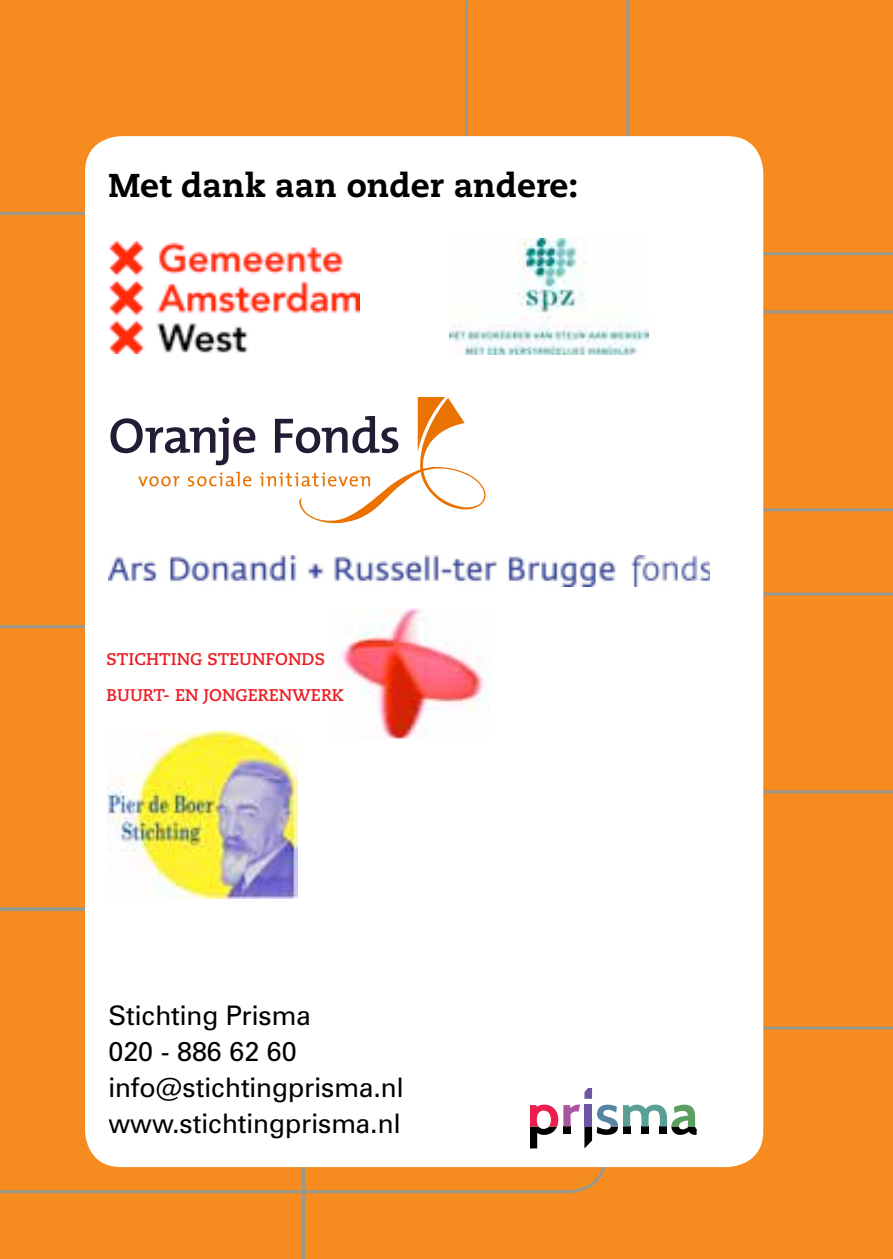
<style>
.page{position:relative;width:893px;height:1259px;background:#f68b1f}
.page>*{position:absolute;margin:0;border:0;box-sizing:border-box;transform-origin:0 0}
.t1{font:800 33px "Caecilia";color:#000}
.t2{font:27px/36px "Zurich BT";color:#000}
.t3{font:700 16.8px/36px "Caecilia";color:#ed1d24}
</style>
<div class="page">
<svg style="left:629px;top:0;width:264px;height:255px"></svg>
<svg style="left:763px;top:508px;width:130px;height:285px"></svg>
<svg style="left:302px;top:1026px;width:591px;height:233px"></svg>
<svg style="left:0;top:910px;width:607px;height:283px"></svg>
<svg style="left:0;top:0;width:629px;height:215px"></svg>
<div style="left:85px;top:136px;width:678px;height:1031px;background:#fff;border-radius:36px"></div>
<img style="left:449px;top:238px;width:199px;height:117px">
<svg style="left:110px;top:397px;width:376px;height:126px"></svg>
<img style="left:111px;top:241px;width:248px;height:113px">
<img style="left:108px;top:555px;width:601px;height:31px">
<img style="left:107px;top:731px;width:191px;height:167px">
<img style="left:341px;top:608px;width:149px;height:130px">
<svg style="left:530px;top:1104px;width:167px;height:44px"></svg>
<div style="left:584px;top:1104px;width:8px;height:22px;background:#6d57a5"></div>
<svg style="left:584px;top:1088px;width:8px;height:10px"></svg>
<p class="t1" style="left:108px;top:165px;width:471px">Met dank aan onder andere:</p>
<p class="t3" style="left:107px;top:641px;width:239px">STICHTING STEUNFONDS<br>BUURT- EN JONGERENWERK</p>
<p class="t2" style="left:108px;top:997px;width:297px">Stichting Prisma<br>020 - 886 62 60 info@stichtingprisma.nl www.stichtingprisma.nl</p>
</div>
